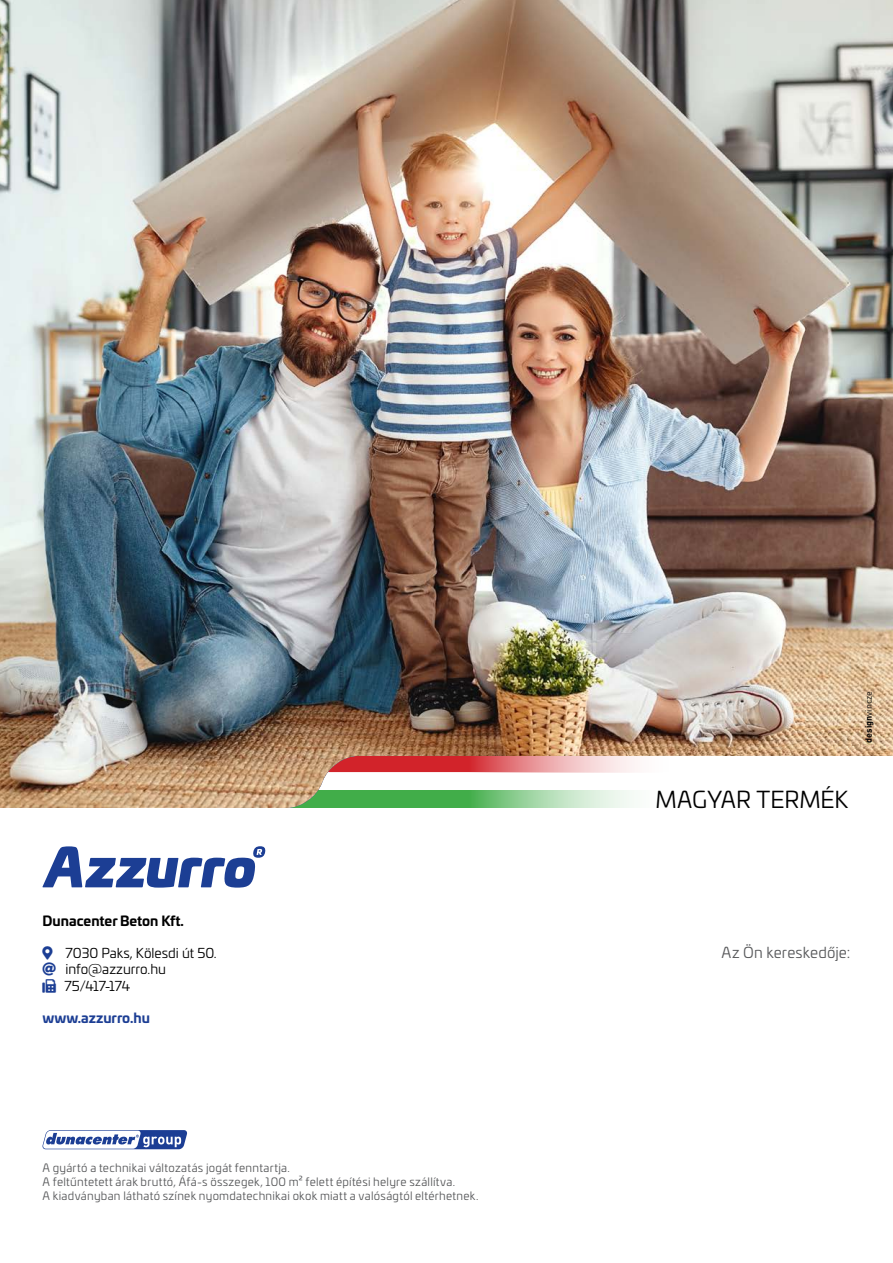
<style>
.page{position:relative;width:893px;height:1263px;background:#fff}
.page>*{position:absolute;margin:0;border:0;box-sizing:border-box;transform-origin:0 0}
.t1{font:23.1px "Univia Pro";letter-spacing:-.005em;color:#000}
.t2{font:15px "Univia Pro";letter-spacing:.01em;color:#58595b}
.t3{font:13.5px/16.2px "Univia Pro";color:#000}
.t4{font:700 13.5px "Univia Pro";color:#000}
.t5{font:700 13.5px "Univia Pro";color:#1c3e94}
.t6{font:11.4px/13.8px "Univia Pro";letter-spacing:.025em;color:#58595b}
.t7{font:700 9px "DIN Pro";color:#000}
.s1{font-weight:400}
</style>
<div class="page">
<svg style="left:42px;top:846px;width:224px;height:42px"></svg>
<img style="left:0;top:0;width:893px;height:808px">
<svg style="left:43px;top:1130px;width:144px;height:19px"></svg>
<p class="t4" style="left:43px;top:910px;width:143px">Dunacenter Beton Kft.</p>
<p class="t3" style="left:64px;top:944px;width:154px">7030 Paks, Kölesdi út 50. info@azzurro.hu<br>75/417-174</p>
<p class="t5" style="left:43px;top:1007px;width:109px">www.azzurro.hu</p>
<p class="t6" style="left:43px;top:1160px;width:437px">A gyártó a technikai változatás jogát fenntartja.<br>A feltűntetett árak bruttó, Áfá-s összegek, 100 m² felett építési helyre szállítva.<br>A kiadványban látható színek nyomdatechnikai okok miatt a valóságtól eltérhetnek.</p>
<p class="t7" style="left:862px;top:743px;width:53px;rotate:-90deg">design<span class="s1">vincze</span></p>
<h1 class="t1" style="left:656px;top:783px;width:194px">MAGYAR TERMÉK</h1>
<h2 class="t2" style="left:722px;top:942px;width:130px">Az Ön kereskedője:</h2>
</div>
